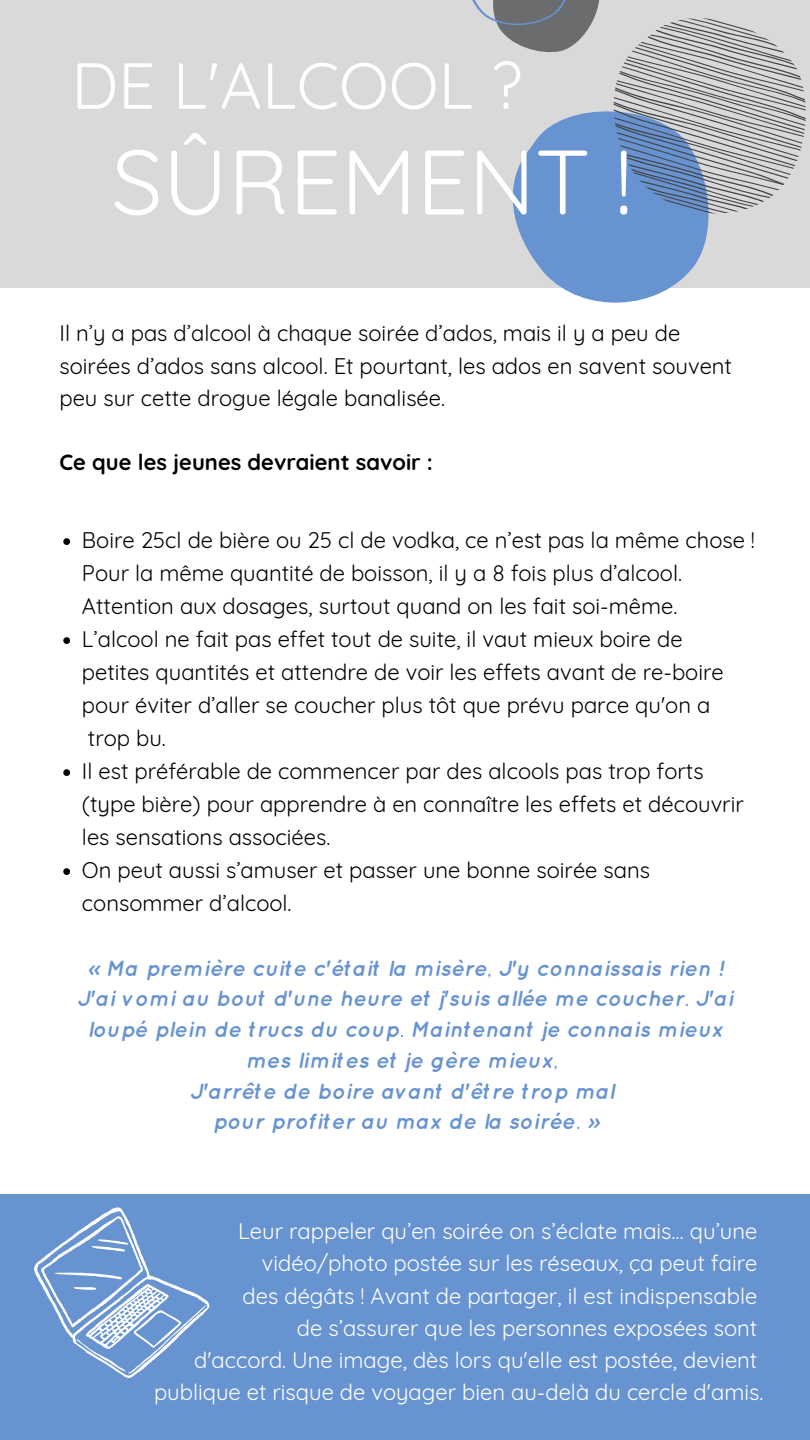
<style>
.page{position:relative;width:810px;height:1440px;background:#fff}
.page>*{position:absolute;margin:0;border:0;box-sizing:border-box;transform-origin:0 0}
.t1{font:91.4px "Quicksand";color:#fff}
.t2{font:65px "Quicksand";color:#fff}
.t3{font:22px/33px "Quicksand";color:#000}
.t4{font:22px "Quicksand";color:#fff}
.t5{font:italic 700 22px/30.8px "Quicksand";color:#6793d1;text-align:center}
.t6{font:700 22px "Quicksand";color:#000}
</style>
<div class="page">
<div style="left:0;top:1194px;width:810px;height:246px;background:#6793d1"></div>
<div style="left:0;top:0;width:810px;height:287px;background:#d9d9d9"></div>
<svg style="left:464px;top:0;width:342px;height:303px"></svg>
<svg style="left:63px;top:538px;width:7px;height:7px"></svg>
<svg style="left:63px;top:637px;width:7px;height:7px"></svg>
<svg style="left:63px;top:769px;width:7px;height:7px"></svg>
<svg style="left:63px;top:868px;width:7px;height:7px"></svg>
<svg style="left:34px;top:1207px;width:176px;height:171px"></svg>
<p class="t2" style="left:71px;top:44px;width:452px">DE L'ALCOOL ?</p>
<p class="t1" style="left:111px;top:123px;width:522px">SÛREMENT !</p>
<p class="t3" style="left:60px;top:317px;width:674px;line-height:32.2px">Il n’y a pas d’alcool à chaque soirée d’ados, mais il y a peu de soirées d’ados sans alcool. Et pourtant, les ados en savent souvent peu sur cette drogue légale banalisée.</p>
<p class="t6" style="left:60px;top:448px;width:375px">Ce que les jeunes devraient savoir :</p>
<p class="t3" style="left:82px;top:523px;width:675px">Boire 25cl de bière ou 25 cl de vodka, ce n’est pas la même chose !<br>Pour la même quantité de boisson, il y a 8 fois plus d’alcool.<br>Attention aux dosages, surtout quand on les fait soi-même.</p>
<p class="t3" style="left:82px;top:622px;width:643px">L’alcool ne fait pas effet tout de suite, il vaut mieux boire de petites quantités et attendre de voir les effets avant de re-boire pour éviter d’aller se coucher plus tôt que prévu parce qu'on a trop bu.</p>
<p class="t3" style="left:82px;top:754px;width:664px">Il est préférable de commencer par des alcools pas trop forts (type bière) pour apprendre à en connaître les effets et découvrir les sensations associées.</p>
<p class="t3" style="left:82px;top:853px;width:570px">On peut aussi s’amuser et passer une bonne soirée sans consommer d’alcool.</p>
<p class="t5" style="left:77px;top:952px;width:658px">« Ma première cuite c'était la misère, J'y connaissais rien !<br>J'ai vomi au bout d'une heure et j'suis allée me coucher. J'ai loupé plein de trucs du coup. Maintenant je connais mieux mes limites et je gère mieux,</p>
<p class="t5" style="left:190px;top:1075px;width:426px">J'arrête de boire avant d'être trop mal</p>
<p class="t5" style="left:213px;top:1106px;width:387px">pour profiter au max de la soirée. »</p>
<p class="t4" style="left:238px;top:1217px;width:521px">Leur rappeler qu’en soirée on s’éclate mais… qu’une</p>
<p class="t4" style="left:262px;top:1249px;width:497px">vidéo/photo postée sur les réseaux, ça peut faire</p>
<p class="t4" style="left:243px;top:1282px;width:516px">des dégâts ! Avant de partager, il est indispensable</p>
<p class="t4" style="left:297px;top:1314px;width:462px">de s’assurer que les personnes exposées sont</p>
<p class="t4" style="left:194px;top:1346px;width:565px">d'accord. Une image, dès lors qu'elle est postée, devient</p>
<p class="t4" style="left:154px;top:1378px;width:611px">publique et risque de voyager bien au-delà du cercle d'amis.</p>
</div>
